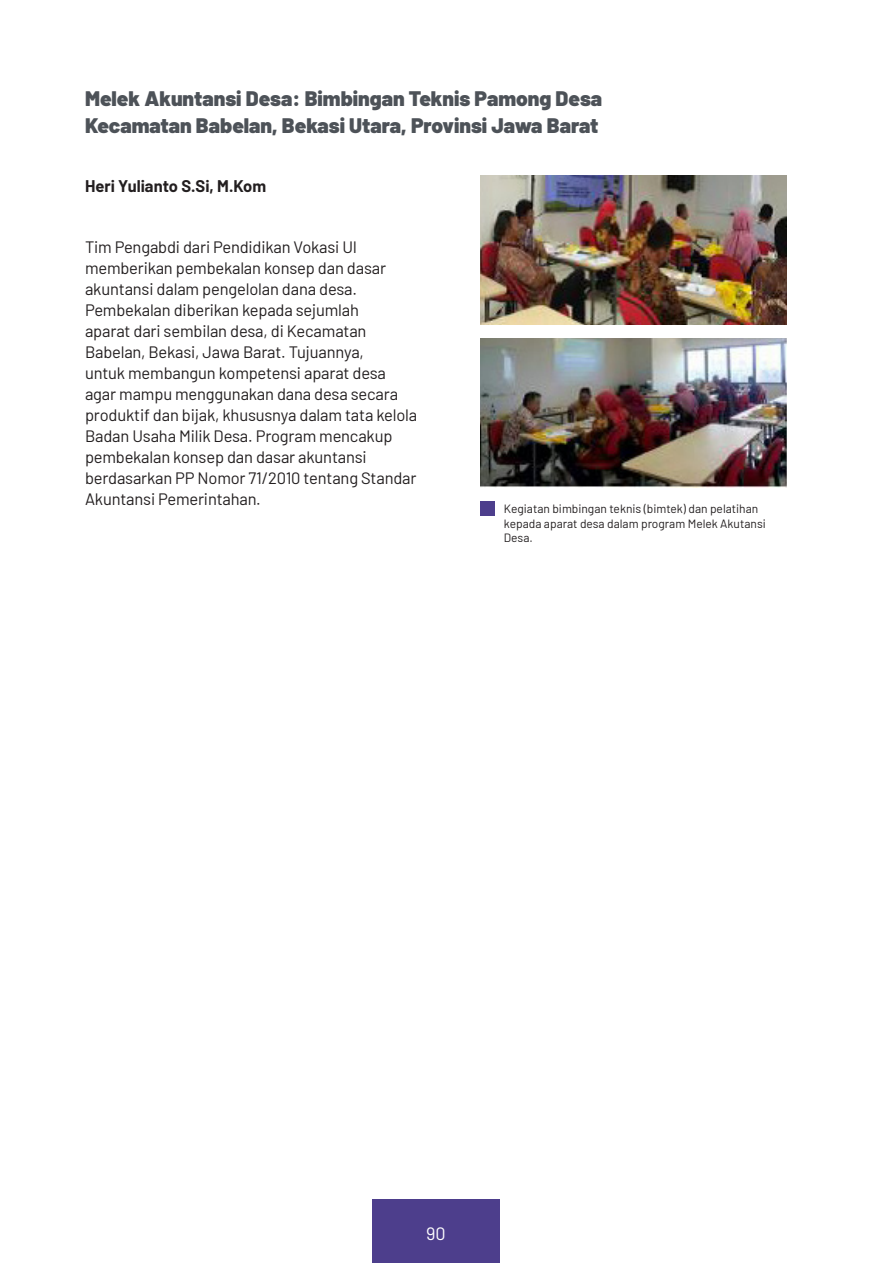
<style>
.page{position:relative;width:893px;height:1263px;background:#fff}
.page>*{position:absolute;margin:0;border:0;box-sizing:border-box;transform-origin:0 0}
.t1{font:900 21px "Barlow";color:#4d5258}
.t2{font:18px "Barlow";color:#fff}
.t3{font:16.5px/21px "Barlow";letter-spacing:-.01em;color:#231f20}
.t4{font:700 16.5px "Barlow";color:#231f20}
.t5{font:12px/14.4px "Barlow";color:#231f20}
</style>
<div class="page">
<hr style="left:892px;top:0;width:1px;height:1263px;background:#4d3e8c">
<div style="left:372px;top:1199px;width:128px;height:64px;background:#4d3e8c"></div>
<div style="left:480px;top:501px;width:15px;height:15px;background:#4d3e8c"></div>
<img style="left:480px;top:338px;width:307px;height:149px">
<img style="left:480px;top:176px;width:307px;height:148px">
<p class="t1" style="left:85px;top:83px;width:519px">Melek Akuntansi Desa: Bimbingan Teknis Pamong Desa</p>
<p class="t1" style="left:85px;top:110px;width:515px">Kecamatan Babelan, Bekasi Utara, Provinsi Jawa Barat</p>
<p class="t4" style="left:85px;top:174px;width:183px">Heri Yulianto S.Si, M.Kom</p>
<p class="t3" style="left:85px;top:235px;width:334px">Tim Pengabdi dari Pendidikan Vokasi UI memberikan pembekalan konsep dan dasar akuntansi dalam pengelolan dana desa.<br>Pembekalan diberikan kepada sejumlah<br>aparat dari sembilan desa, di Kecamatan Babelan, Bekasi, Jawa Barat. Tujuannya,<br>untuk membangun kompetensi aparat desa agar mampu menggunakan dana desa secara produktif dan bijak, khususnya dalam tata kelola Badan Usaha Milik Desa. Program mencakup pembekalan konsep dan dasar akuntansi berdasarkan PP Nomor 71/2010 tentang Standar Akuntansi Pemerintahan.</p>
<p class="t5" style="left:504px;top:501px;width:263px">Kegiatan bimbingan teknis (bimtek) dan pelatihan kepada aparat desa dalam program Melek Akutansi<br>Desa.</p>
<p class="t2" style="left:426px;top:1220px;width:21px">90</p>
</div>
